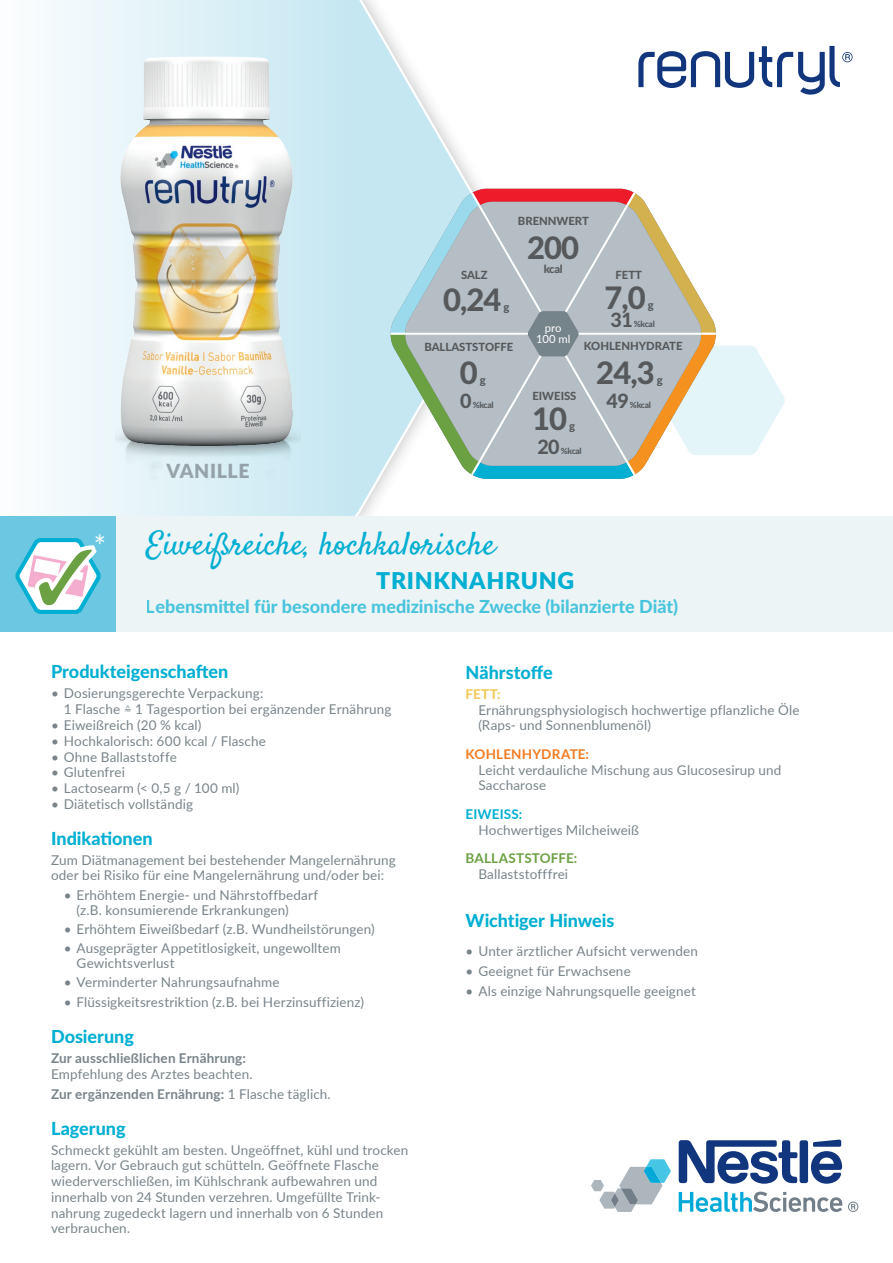
<style>
.page{position:relative;width:893px;height:1263px;background:#fff}
.page>*{position:absolute;margin:0;border:0;box-sizing:border-box;transform-origin:0 0}
.t1{font:32.55px "Satisfy";color:#01afd2}
.t2{font:800 30.9px "Lato";letter-spacing:-.03em;color:#57585a}
.t3{font:29.7px "Lato";color:#fff}
.t4{font:900 23.1px "Lato";letter-spacing:.03em;color:#01afd2}
.t5{font:800 19.65px "Lato";color:#57585a}
.t6{font:900 19.5px "Lato";letter-spacing:.03em;color:#79848a}
.t7{font:800 18px "Lato";color:#01afd2}
.t8{font:13.5px/15.8px "Lato";letter-spacing:.01em;color:#79848a}
.t9{font:700 13.5px "Lato";letter-spacing:.01em;color:#79848a}
.t10{font:700 13.5px "Lato";letter-spacing:.01em;color:#f47b21}
.t11{font:700 13.5px "Lato";letter-spacing:.01em;color:#6ba043}
.t12{font:700 13.5px "Lato";letter-spacing:.01em;color:#01afd2}
.t13{font:800 13.5px "Lato";color:#f2cb5e}
.t14{font:800 11.25px "Lato";color:#57585a}
.t15{font:11.25px/11.2px "Lato";color:#fff;text-align:center}
.t16{font:800 8.4px "Lato";letter-spacing:-.03em;color:#57585a}
.s1{font-weight:700}
</style>
<div class="page">
<svg style="left:354px;top:0;width:154px;height:516px"></svg>
<div style="left:51px;top:516px;width:842px;height:115px;background:#edf4f6"></div>
<div style="left:0;top:516px;width:116px;height:115px;background:#6cc8e2"></div>
<svg style="left:591px;top:1159px;width:80px;height:53px"></svg>
<svg style="left:679px;top:1191px;width:163px;height:21px"></svg>
<svg style="left:679px;top:1139px;width:163px;height:45px"></svg>
<svg style="left:848px;top:1201px;width:10px;height:11px"></svg>
<div style="left:0;top:0;width:354px;height:516px;background:linear-gradient(to right,#fdfefe,#c5e7f2)"></div>
<svg style="left:389px;top:189px;width:396px;height:290px"></svg>
<img style="left:116px;top:462px;width:184px;height:44px">
<img style="left:116px;top:40px;width:184px;height:422px">
<svg style="left:638px;top:46px;width:215px;height:49px"></svg>
<svg style="left:15px;top:538px;width:86px;height:76px"></svg>
<p class="t14" style="left:518px;top:212px;width:72px">BRENNWERT</p>
<h2 class="t2" style="left:527px;top:225px;width:54px">200</h2>
<p class="t14" style="left:544px;top:261px;width:20px">kcal</p>
<p class="t14" style="left:461px;top:267px;width:28px">SALZ</p>
<h2 class="t2" style="left:443px;top:276px;width:60px">0,24</h2>
<p class="t14" style="left:615px;top:267px;width:28px">FETT</p>
<h2 class="t2" style="left:604px;top:274px;width:43px">7,0</h2>
<p class="t14" style="left:648px;top:296px;width:7px">g</p>
<p class="t14" style="left:503px;top:298px;width:7px">g</p>
<h3 class="t5" style="left:611px;top:305px;width:24px">31</h3>
<p class="t16" style="left:634px;top:318px;width:22px">%kcal</p>
<p class="t15" style="left:536px;top:321px;width:36px">pro<br>100 ml</p>
<p class="t14" style="left:424px;top:339px;width:91px">BALLASTSTOFFE</p>
<p class="t14" style="left:584px;top:338px;width:100px">KOHLENHYDRATE</p>
<h3 class="t3" style="left:94px;top:525px;width:14px">*</h3>
<h3 class="t6" style="left:167px;top:456px;width:84px">VANILLE</h3>
<h2 class="t2" style="left:460px;top:350px;width:19px">0</h2>
<p class="t14" style="left:480px;top:372px;width:7px">g</p>
<h2 class="t2" style="left:596px;top:350px;width:60px">24,3</h2>
<p class="t14" style="left:657px;top:372px;width:7px">g</p>
<h3 class="t5" style="left:460px;top:387px;width:13px">0</h3>
<p class="t16" style="left:473px;top:399px;width:22px">%kcal</p>
<p class="t14" style="left:532px;top:387px;width:46px">EIWEISS</p>
<h2 class="t2" style="left:532px;top:395px;width:36px">10</h2>
<p class="t14" style="left:569px;top:417px;width:7px">g</p>
<h3 class="t5" style="left:607px;top:387px;width:24px">49</h3>
<p class="t16" style="left:630px;top:399px;width:22px">%kcal</p>
<h3 class="t5" style="left:537px;top:432px;width:24px">20</h3>
<p class="t16" style="left:561px;top:444px;width:22px">%kcal</p>
<h1 class="t1" style="left:146px;top:524px;width:351px">Eiweißreiche, hochkalorische</h1>
<h3 class="t4" style="left:376px;top:563px;width:200px">TRINKNAHRUNG</h3>
<h3 class="t7" style="left:146px;top:593px;width:534px">Lebensmittel für besondere medizinische Zwecke (bilanzierte Diät)</h3>
<h3 class="t7" style="left:51px;top:658px;width:179px">Produkteigenschaften</h3>
<p class="t8" style="left:64px;top:685px;width:329px;text-indent:-13px">• Dosierungsgerechte Verpackung:<br>1 Flasche ≙ 1 Tagesportion bei ergänzender Ernährung</p>
<p class="t8" style="left:51px;top:717px;width:152px">• Eiweißreich (20 % kcal)</p>
<p class="t8" style="left:51px;top:732px;width:216px">• Hochkalorisch: 600 kcal / Flasche</p>
<p class="t8" style="left:51px;top:748px;width:127px">• Ohne Ballaststoffe</p>
<p class="t8" style="left:51px;top:764px;width:75px">• Glutenfrei</p>
<p class="t8" style="left:51px;top:780px;width:190px">• Lactosearm (&lt; 0,5 g / 100 ml)</p>
<p class="t8" style="left:51px;top:795px;width:144px">• Diätetisch vollständig</p>
<h3 class="t7" style="left:51px;top:824px;width:103px">Indikationen</h3>
<p class="t8" style="left:51px;top:851px;width:346px">Zum Diätmanagement bei bestehender Mangelernährung oder bei Risiko für eine Mangelernährung und/oder bei:</p>
<p class="t8" style="left:77px;top:886px;width:243px;line-height:15px;text-indent:-13px">• Erhöhtem Energie- und Nährstoffbedarf (z.B. konsumierende Erkrankungen)</p>
<p class="t8" style="left:64px;top:920px;width:312px">• Erhöhtem Eiweißbedarf (z.B. Wundheilstörungen)</p>
<p class="t8" style="left:77px;top:940px;width:266px;line-height:15px;text-indent:-13px">• Ausgeprägter Appetitlosigkeit, ungewolltem<br>Gewichtsverlust</p>
<p class="t8" style="left:64px;top:974px;width:217px">• Verminderter Nahrungsaufnahme</p>
<p class="t8" style="left:64px;top:994px;width:302px">• Flüssigkeitsrestriktion (z.B. bei Herzinsuffizienz)</p>
<h3 class="t7" style="left:51px;top:1023px;width:84px">Dosierung</h3>
<p class="t9" style="left:51px;top:1048px;width:196px">Zur ausschließlichen Ernährung:</p>
<p class="t8" style="left:51px;top:1063px;width:281px;line-height:20px">Empfehlung des Arztes beachten.<br><span class="s1">Zur ergänzenden Ernährung:</span> 1 Flasche täglich.</p>
<h3 class="t7" style="left:51px;top:1114px;width:76px">Lagerung</h3>
<p class="t8" style="left:51px;top:1141px;width:359px">Schmeckt gekühlt am besten. Ungeöffnet, kühl und trocken lagern. Vor Gebrauch gut schütteln. Geöffnete Flasche wiederverschließen, im Kühlschrank aufbewahren und innerhalb von 24 Stunden verzehren. Umgefüllte Trink&shy;nahrung zugedeckt lagern und innerhalb von 6 Stunden verbrauchen.</p>
<h3 class="t7" style="left:466px;top:659px;width:89px">Nährstoffe</h3>
<p class="t13" style="left:466px;top:684px;width:36px">FETT:</p>
<p class="t8" style="left:478px;top:701px;width:323px">Ernährungsphysiologisch hochwertige pflanzliche Öle (Raps- und Sonnenblumenöl)</p>
<p class="t10" style="left:466px;top:744px;width:125px">KOHLENHYDRATE:</p>
<p class="t8" style="left:478px;top:761px;width:305px">Leicht verdauliche Mischung aus Glucosesirup und<br>Saccharose</p>
<p class="t12" style="left:466px;top:804px;width:58px">EIWEISS:</p>
<p class="t8" style="left:478px;top:821px;width:162px">Hochwertiges Milcheiweiß</p>
<p class="t11" style="left:466px;top:848px;width:113px">BALLASTSTOFFE:</p>
<p class="t8" style="left:478px;top:865px;width:91px">Ballaststofffrei</p>
<h3 class="t7" style="left:466px;top:907px;width:150px">Wichtiger Hinweis</h3>
<p class="t8" style="left:466px;top:942px;width:234px">• Unter ärztlicher Aufsicht verwenden</p>
<p class="t8" style="left:466px;top:962px;width:167px">• Geeignet für Erwachsene</p>
<p class="t8" style="left:466px;top:982px;width:232px">• Als einzige Nahrungsquelle geeignet</p>
</div>
